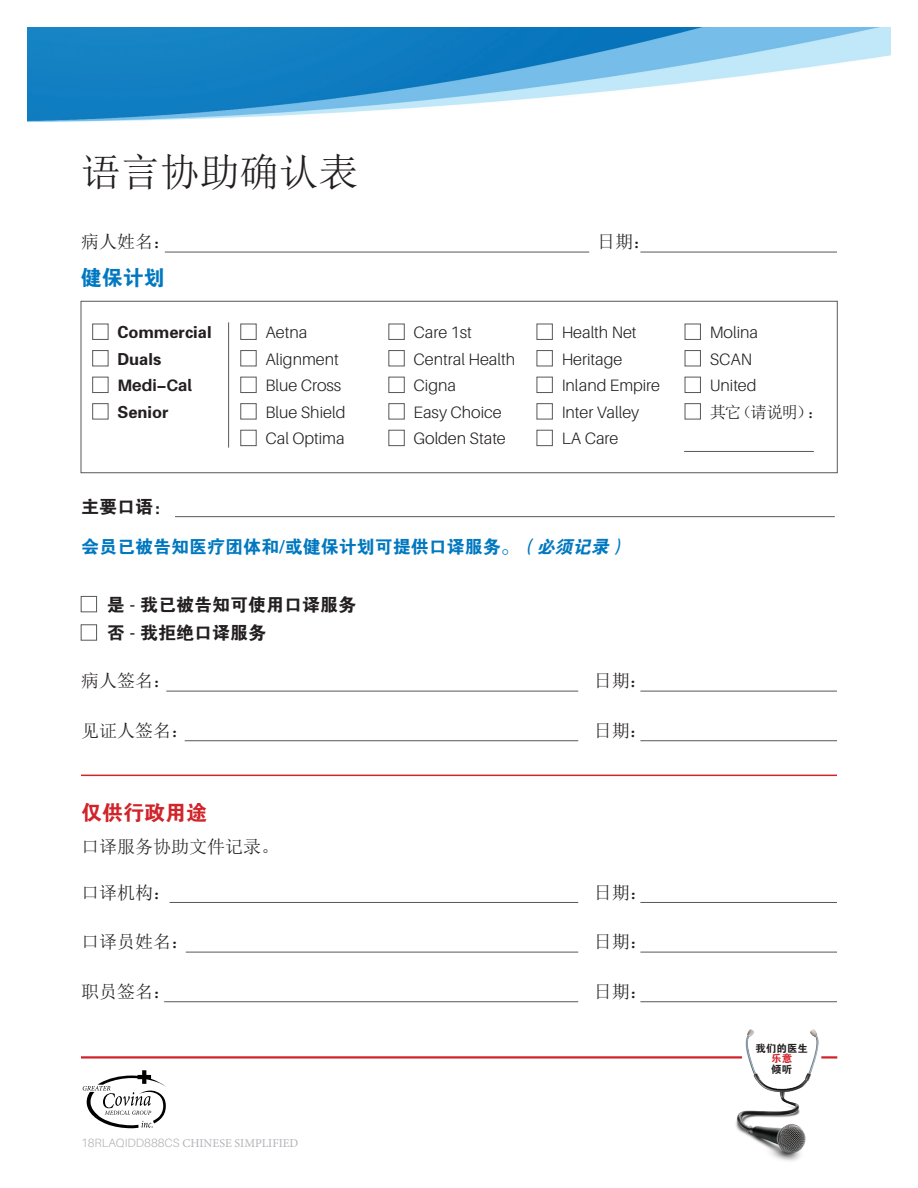
<style>
.page{position:relative;width:918px;height:1188px;background:#fff}
.page>*{position:absolute;margin:0;border:0;box-sizing:border-box;transform-origin:0 0}
.t1{font:39.6px "Sim Sun";color:#231f20}
.t2{font:21px "FZDHTJW GB1 0";color:#d1232a}
.t3{font:21px "FZDHTJW GB1 0";color:#0078c0}
.t4{font:18px "Sim Sun";color:#231f20}
.t5{font:18px "FZDHTJW GB1 0";color:#0078c0}
.t6{font:18px/28.3px "FZDHTJW GB1 0";color:#231f20}
.t7{font:300 16.5px/26.5px "Aileron";color:#231f20}
.t8{font:16.5px/26.5px "FZDHTJW GB1 0";color:#231f20}
.t9{font:700 16.5px "Aileron";color:#231f20}
.t10{font:16.5px "Sim Sun";color:#231f20}
.t11{font:12px "Minion Pro";color:#b2b3b7}
.t12{font:10.5px "FZDHTJW GB1 0";color:#231f20}
.t13{font:10.5px "FZDHTJW GB1 0";color:#d1232a}
.s1{font-family:"FZDHTJW GB1 0";font-weight:400}
.s2{font-family:"Aileron";font-weight:700}
.s3{font-style:italic}
.s4{font-family:"Aileron";font-weight:300}
</style>
<div class="page">
<img style="left:27px;top:27px;width:864px;height:926px">
<div style="left:81px;top:596px;width:16px;height:16px;border:1px solid #57585a"></div>
<div style="left:81px;top:625px;width:16px;height:15px;border:1px solid #57585a"></div>
<hr style="left:165px;top:252px;width:424px;height:1px;background:#57585a">
<hr style="left:170px;top:902px;width:408px;height:1px;background:#57585a">
<hr style="left:186px;top:952px;width:392px;height:1px;background:#57585a">
<hr style="left:164px;top:1001px;width:414px;height:1px;background:#57585a">
<hr style="left:175px;top:516px;width:660px;height:1px;background:#57585a">
<hr style="left:81px;top:775px;width:756px;height:1px;background:#d1232a">
<hr style="left:640px;top:252px;width:197px;height:1px;background:#57585a">
<hr style="left:640px;top:902px;width:197px;height:1px;background:#57585a">
<hr style="left:640px;top:952px;width:197px;height:1px;background:#57585a">
<hr style="left:640px;top:1001px;width:197px;height:1px;background:#57585a">
<hr style="left:81px;top:1056px;width:661px;height:3px;background:#d1232a">
<img style="left:713px;top:1029px;width:125px;height:132px">
<div style="left:93px;top:324px;width:15px;height:16px;border:1px solid #57585a"></div>
<div style="left:93px;top:350px;width:15px;height:16px;border:1px solid #57585a"></div>
<div style="left:93px;top:377px;width:15px;height:16px;border:1px solid #57585a"></div>
<div style="left:241px;top:324px;width:15px;height:16px;border:1px solid #57585a"></div>
<div style="left:241px;top:350px;width:15px;height:16px;border:1px solid #57585a"></div>
<div style="left:241px;top:377px;width:15px;height:16px;border:1px solid #57585a"></div>
<div style="left:241px;top:430px;width:15px;height:16px;border:1px solid #57585a"></div>
<div style="left:389px;top:324px;width:15px;height:16px;border:1px solid #57585a"></div>
<div style="left:389px;top:350px;width:15px;height:16px;border:1px solid #57585a"></div>
<div style="left:389px;top:377px;width:15px;height:16px;border:1px solid #57585a"></div>
<div style="left:389px;top:430px;width:15px;height:16px;border:1px solid #57585a"></div>
<div style="left:537px;top:324px;width:16px;height:16px;border:1px solid #57585a"></div>
<div style="left:537px;top:350px;width:16px;height:16px;border:1px solid #57585a"></div>
<div style="left:537px;top:377px;width:16px;height:16px;border:1px solid #57585a"></div>
<div style="left:537px;top:430px;width:16px;height:16px;border:1px solid #57585a"></div>
<div style="left:685px;top:324px;width:16px;height:16px;border:1px solid #57585a"></div>
<div style="left:685px;top:350px;width:16px;height:16px;border:1px solid #57585a"></div>
<div style="left:685px;top:377px;width:16px;height:16px;border:1px solid #57585a"></div>
<div style="left:685px;top:404px;width:16px;height:15px;border:1px solid #57585a"></div>
<hr style="left:228px;top:322px;width:1px;height:126px;background:#57585a">
<hr style="left:684px;top:451px;width:130px;height:1px;background:#57585a">
<div style="left:81px;top:301px;width:756px;height:172px;border:1px solid #57585a"></div>
<hr style="left:166px;top:691px;width:412px;height:1px;background:#57585a">
<hr style="left:185px;top:740px;width:393px;height:1px;background:#57585a">
<hr style="left:640px;top:691px;width:197px;height:1px;background:#57585a">
<hr style="left:640px;top:740px;width:197px;height:1px;background:#57585a">
<svg style="left:83px;top:1070px;width:83px;height:58px"></svg>
<h1 class="t1" style="left:81px;top:152px;width:279px">语言协助确认表</h1>
<p class="t4" style="left:81px;top:233px;width:91px">病人姓名：</p>
<p class="t4" style="left:597px;top:233px;width:55px">日期：</p>
<p class="t3" style="left:81px;top:266px;width:85px">健保计划</p>
<p class="t8" style="left:117px;top:319px;width:96px">Commercial<br>Duals</p>
<p class="t9" style="left:117px;top:376px;width:76px">Medi<span class="s1">-</span>Cal</p>
<p class="t8" style="left:117px;top:399px;width:53px">Senior</p>
<p class="t7" style="left:266px;top:319px;width:81px">Aetna<br>Alignment<br>Blue Cross<br>Blue Shield<br>Cal Optima</p>
<p class="t7" style="left:414px;top:319px;width:103px">Care 1st<br>Central Health<br>Cigna<br>Easy Choice<br>Golden State</p>
<p class="t7" style="left:562px;top:319px;width:100px">Health Net<br>Heritage<br>Inland Empire<br>Inter Valley<br>LA Care</p>
<p class="t7" style="left:710px;top:319px;width:50px">Molina<br>SCAN<br>United</p>
<p class="t10" style="left:710px;top:404px;width:116px">其它（请说明）：</p>
<p class="t6" style="left:81px;top:493px;width:91px">主要口语：</p>
<p class="t5" style="left:81px;top:537px;width:552px">会员已被告知医疗团体和<span class="s2">/</span>或健保计划可提供口译服务。<span class="s3">（必须记录）</span></p>
<p class="t6" style="left:107px;top:590px;width:251px">是 <span class="s2">-</span> 我已被告知可使用口译服务否 <span class="s2">-</span> 我拒绝口译服务</p>
<p class="t4" style="left:81px;top:672px;width:91px">病人签名：</p>
<p class="t4" style="left:81px;top:722px;width:109px">见证人签名：</p>
<p class="t2" style="left:81px;top:802px;width:127px">仅供行政用途</p>
<p class="t4" style="left:81px;top:837px;width:199px">口译服务协助文件记录。</p>
<p class="t4" style="left:81px;top:883px;width:91px">口译机构：</p>
<p class="t4" style="left:81px;top:933px;width:109px">口译员姓名：</p>
<p class="t4" style="left:81px;top:983px;width:91px">职员签名：</p>
<p class="t11" style="left:81px;top:1135px;width:219px"><span class="s4">18RLAQIDD888CS</span> CHINESE SIMPLIFIED</p>
<p class="t4" style="left:594px;top:672px;width:55px">日期：</p>
<p class="t4" style="left:594px;top:722px;width:55px">日期：</p>
<p class="t4" style="left:594px;top:883px;width:55px">日期：</p>
<p class="t4" style="left:594px;top:933px;width:55px">日期：</p>
<p class="t4" style="left:594px;top:983px;width:55px">日期：</p>
<p class="t12" style="left:756px;top:1042px;width:54px">我们的医生</p>
<p class="t13" style="left:771px;top:1053px;width:22px">乐意</p>
<p class="t12" style="left:771px;top:1063px;width:22px">倾听</p>
</div>
